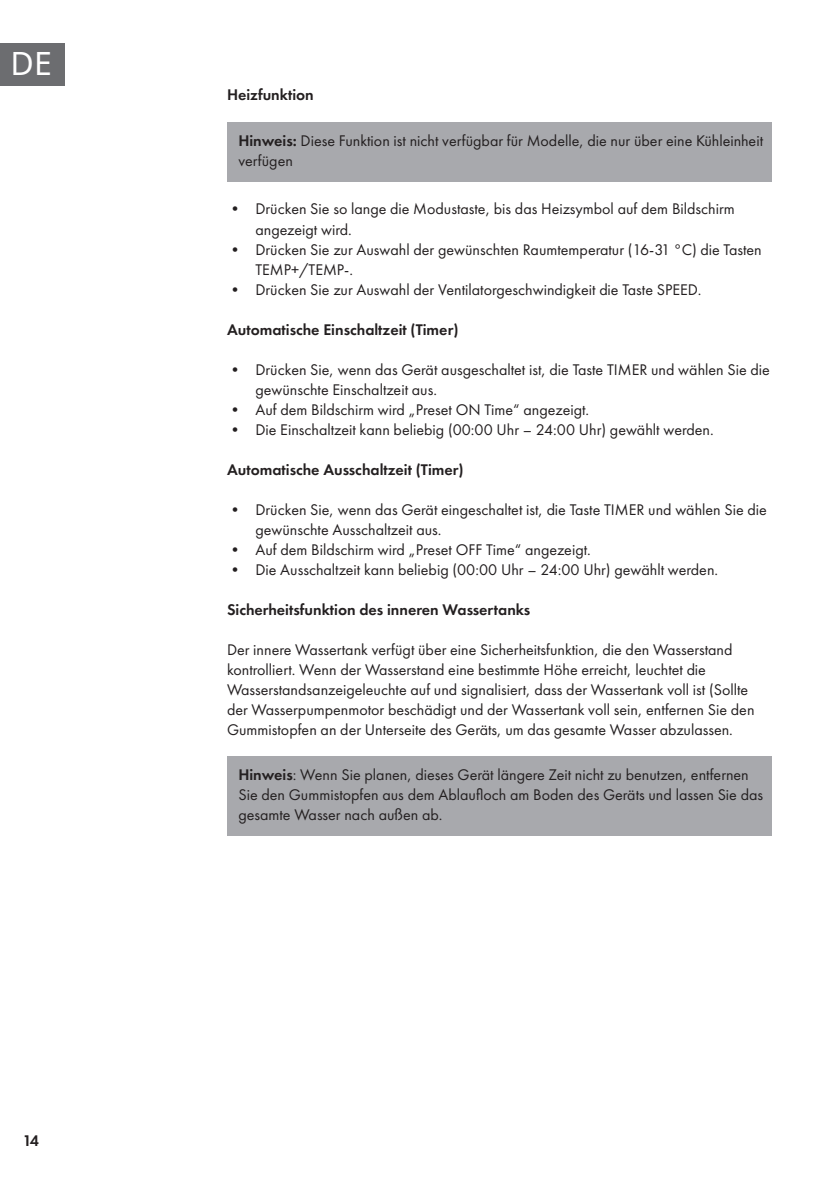
<style>
.page{position:relative;width:840px;height:1191px;background:#fff}
.page>*{position:absolute;margin:0;border:0;box-sizing:border-box;transform-origin:0 0}
.t1{font:32px "Noto Sans";color:#fff}
.Base_Text{font:16px/20px "Futura PTW08";color:#231f20}
.Base_Text_HINWEIS_gr{font:16px/20px "Futura PTW08";color:#231f20}
.Aufzählung_Zahlen_OH{font:600 16px "Futura PTW08";color:#231f20}
.Headline{font:600 16px "Futura PTW08";color:#231f20}
.s1{font-weight:600}
</style>
<div class="page">
<div style="left:0;top:43px;width:65px;height:42px;background:#6c6d70"></div>
<div style="left:227px;top:122px;width:544px;height:59px;background:#a8a9ad"></div>
<div style="left:227px;top:756px;width:544px;height:79px;background:#a8a9ad"></div>
<h1 class="t1" style="left:11px;top:42px;width:43px">DE</h1>
<p class="Headline" style="left:23px;top:1130px;width:18px">14</p>
<p class="Headline" style="left:227px;top:85px;width:88px">Heizfunktion</p>
<p class="Base_Text_HINWEIS_gr" style="left:238px;top:131px;width:526px"><span class="s1">Hinweis:</span> Diese Funktion ist nicht verfügbar für Modelle, die nur über eine Kühleinheit verfügen</p>
<p class="Base_Text" style="left:255px;top:199px;width:480px;text-indent:-28px">• Drücken Sie so lange die Modustaste, bis das Heizsymbol auf dem Bildschirm angezeigt wird.</p>
<p class="Base_Text" style="left:255px;top:239px;width:507px;text-indent:-28px">• Drücken Sie zur Auswahl der gewünschten Raumtemperatur (16-31 °C) die Tasten<br>TEMP+/TEMP-.</p>
<p class="Base_Text" style="left:227px;top:279px;width:476px">• Drücken Sie zur Auswahl der Ventilatorgeschwindigkeit die Taste SPEED.</p>
<p class="Aufzählung_Zahlen_OH" style="left:227px;top:319px;width:233px">Automatische Einschaltzeit (Timer)</p>
<p class="Base_Text" style="left:255px;top:359px;width:515px;text-indent:-28px">• Drücken Sie, wenn das Gerät ausgeschaltet ist, die Taste TIMER und wählen Sie die gewünschte Einschaltzeit aus.</p>
<p class="Base_Text" style="left:227px;top:399px;width:363px">• Auf dem Bildschirm wird „Preset ON Time“ angezeigt.</p>
<p class="Base_Text" style="left:227px;top:419px;width:488px">• Die Einschaltzeit kann beliebig (00:00 Uhr – 24:00 Uhr) gewählt werden.</p>
<p class="Aufzählung_Zahlen_OH" style="left:227px;top:459px;width:238px">Automatische Ausschaltzeit (Timer)</p>
<p class="Base_Text" style="left:255px;top:499px;width:512px;text-indent:-28px">• Drücken Sie, wenn das Gerät eingeschaltet ist, die Taste TIMER und wählen Sie die gewünschte Ausschaltzeit aus.</p>
<p class="Base_Text" style="left:227px;top:539px;width:365px">• Auf dem Bildschirm wird „Preset OFF Time“ angezeigt.</p>
<p class="Base_Text" style="left:227px;top:559px;width:492px">• Die Ausschaltzeit kann beliebig (00:00 Uhr – 24:00 Uhr) gewählt werden.</p>
<p class="Headline" style="left:227px;top:599px;width:304px">Sicherheitsfunktion des inneren Wassertanks</p>
<p class="Base_Text" style="left:227px;top:639px;width:528px">Der innere Wassertank verfügt über eine Sicherheitsfunktion, die den Wasserstand kontrolliert. Wenn der Wasserstand eine bestimmte Höhe erreicht, leuchtet die Wasserstandsanzeigeleuchte auf und signalisiert, dass der Wassertank voll ist (Sollte der Wasserpumpenmotor beschädigt und der Wassertank voll sein, entfernen Sie den Gummistopfen an der Unterseite des Geräts, um das gesamte Wasser abzulassen.</p>
<p class="Base_Text_HINWEIS_gr" style="left:238px;top:765px;width:526px"><span class="s1">Hinweis</span>: Wenn Sie planen, dieses Gerät längere Zeit nicht zu benutzen, entfernen<br>Sie den Gummistopfen aus dem Ablaufloch am Boden des Geräts und lassen Sie das gesamte Wasser nach außen ab.</p>
</div>
